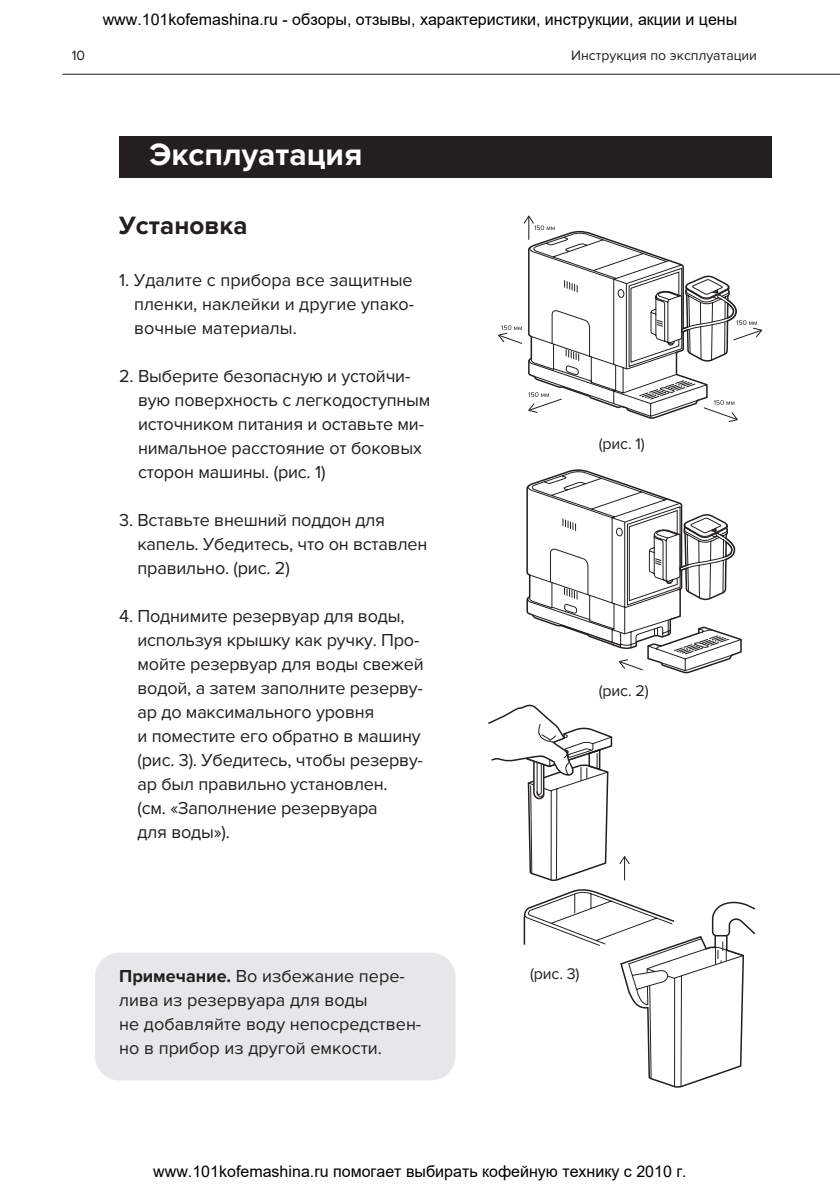
<style>
.page{position:relative;width:840px;height:1191px;background:#fff}
.page>*{position:absolute;margin:0;border:0;box-sizing:border-box;transform-origin:0 0}
.t1{font:700 32px "Proxima Nova";color:#fff}
.t2{font:700 26px "Proxima Nova";color:#231f20}
.t3{font:18px/24px "Proxima Nova";letter-spacing:-.01em;color:#231f20}
.t4{font:16px "Arial";color:#000}
.t5{font:16px "Proxima Nova";letter-spacing:-.01em;color:#231f20}
.t6{font:14px "Proxima Nova";color:#231f20}
.s1{font-weight:700}
</style>
<div class="page">
<div style="left:95px;top:952px;width:360px;height:128px;background:#e6e7e9;border-radius:24px"></div>
<div style="left:119px;top:136px;width:652px;height:42px;background:#231f20"></div>
<hr style="left:62px;top:74px;width:777px;height:1px;background:#231f20">
<svg style="left:498px;top:215px;width:263px;height:207px"></svg>
<svg style="left:526px;top:471px;width:215px;height:200px"></svg>
<svg style="left:488px;top:704px;width:268px;height:384px"></svg>
<p class="t4" style="left:103px;top:8px;width:635px">www.101kofemashina.ru - обзоры, отзывы, характеристики, инструкции, акции и цены</p>
<p class="t6" style="left:72px;top:47px;width:15px">10</p>
<p class="t6" style="left:571px;top:47px;width:187px">Инструкция по эксплуатации</p>
<h1 class="t1" style="left:149px;top:136px;width:214px">Эксплуатация</h1>
<h2 class="t2" style="left:119px;top:211px;width:130px">Установка</h2>
<p class="t3" style="left:134px;top:268px;width:281px;text-align:justify;text-indent:-15px">1. Удалите с прибора все защитные пленки, наклейки и другие упако&shy;вочные материалы.</p>
<p class="t3" style="left:138px;top:364px;width:294px;text-indent:-19px">2. Выберите безопасную и устойчи&shy;вую поверхность с легкодоступным источником питания и оставьте ми&shy;нимальное расстояние от боковых сторон машины. (рис. 1)</p>
<p class="t3" style="left:137px;top:508px;width:291px;text-indent:-18px">3. Вставьте внешний поддон для капель. Убедитесь, что он вставлен правильно. (рис. 2)</p>
<p class="t3" style="left:137px;top:604px;width:287px;text-indent:-18px">4. Поднимите резервуар для воды, используя крышку как ручку. Про&shy;мойте резервуар для воды свежей водой, а затем заполните резерву&shy;ар до максимального уровня<br>и поместите его обратно в машину (рис. 3). Убедитесь, чтобы резерву&shy;ар был правильно установлен.<br>(см. «Заполнение резервуара<br>для воды»).</p>
<p class="t3" style="left:119px;top:964px;width:303px"><span class="s1">Примечание.</span> Во избежание пере&shy;лива из резервуара для воды<br>не добавляйте воду непосредствен&shy;но в прибор из другой емкости.</p>
<p class="t5" style="left:598px;top:434px;width:47px">(рис. 1)</p>
<p class="t5" style="left:598px;top:681px;width:51px">(рис. 2)</p>
<p class="t5" style="left:530px;top:964px;width:51px">(рис. 3)</p>
<p class="t4" style="left:153px;top:1160px;width:534px">www.101kofemashina.ru помогает выбирать кофейную технику с 2010 г.</p>
</div>
